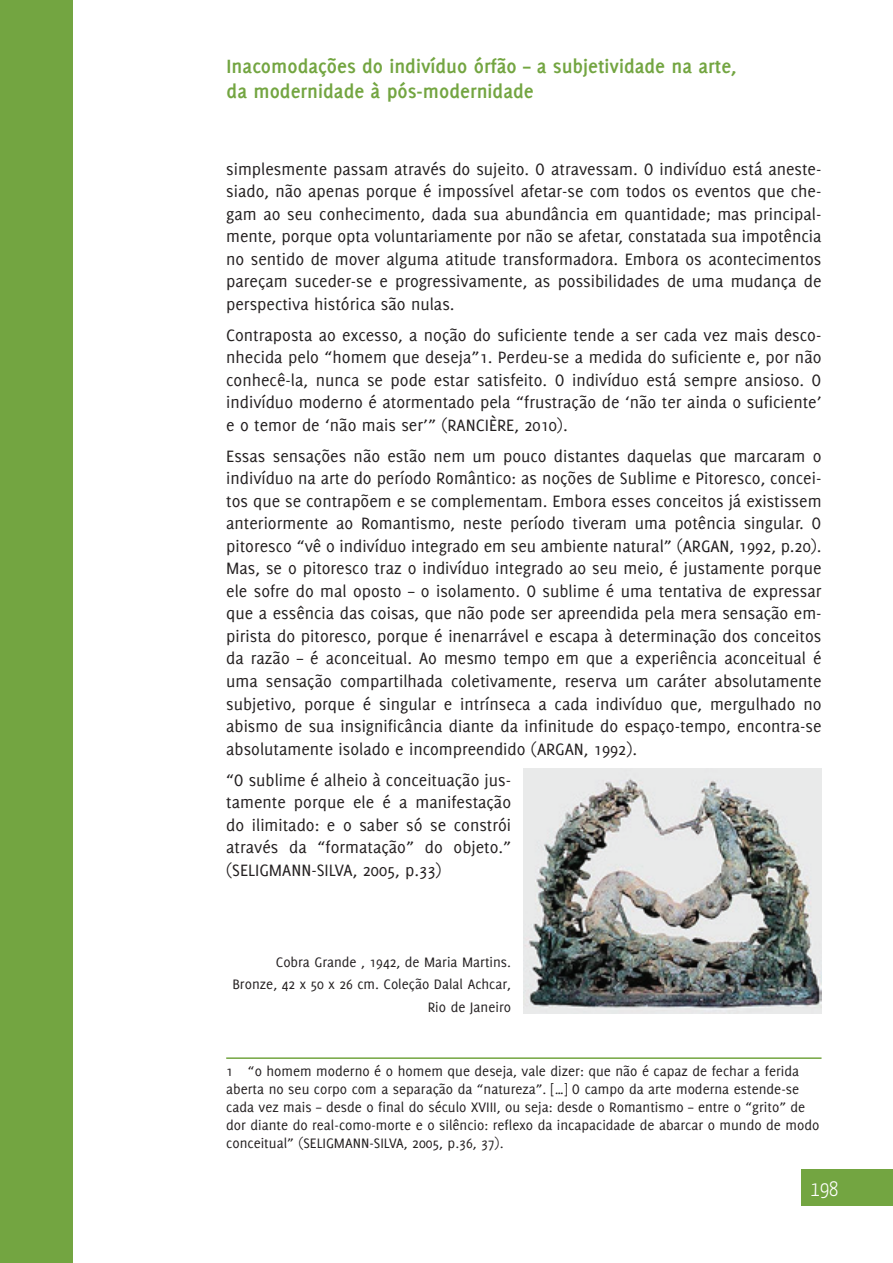
<style>
.page{position:relative;width:893px;height:1263px;background:#fff}
.page>*{position:absolute;margin:0;border:0;box-sizing:border-box;transform-origin:0 0}
.t1{font:700 21px/25.2px "Delicious";color:#73a541}
.t2{font:300 21px "Yanone Kaffeesatz";color:#fff}
.t3{font:18px/22.5px "Delicious";color:#231f20;text-align:justify}
.t4{font:15px/18px "Delicious";color:#231f20}
</style>
<div class="page">
<div style="left:0;top:0;width:72px;height:1263px;background:#73a541"></div>
<div style="left:802px;top:1170px;width:91px;height:36px;background:#73a541"></div>
<hr style="left:226px;top:1057px;width:595px;height:2px;background:#73a541">
<img style="left:524px;top:768px;width:297px;height:246px">
<p class="t1" style="left:227px;top:53px;width:512px">Inacomodações do indivíduo órfão – a subjetividade na arte, da modernidade à pós-modernidade</p>
<p class="t3" style="left:226px;top:158px;width:597px">simplesmente passam através do sujeito. O atravessam. O indivíduo está aneste&shy;siado, não apenas porque é impossível afetar-se com todos os eventos que che&shy;gam ao seu conhecimento, dada sua abundância em quantidade; mas principal&shy;mente, porque opta voluntariamente por não se afetar, constatada sua impotência no sentido de mover alguma atitude transformadora. Embora os acontecimentos pareçam suceder-se e progressivamente, as possibilidades de uma mudança de perspectiva histórica são nulas.</p>
<p class="t3" style="left:226px;top:324px;width:597px">Contraposta ao excesso, a noção do suficiente tende a ser cada vez mais desco&shy;nhecida pelo “homem que deseja”1. Perdeu-se a medida do suficiente e, por não conhecê-la, nunca se pode estar satisfeito. O indivíduo está sempre ansioso. O indivíduo moderno é atormentado pela “frustração de ‘não ter ainda o suficiente’ e o temor de ‘não mais ser’” (RANCIÈRE, 2010).</p>
<p class="t3" style="left:226px;top:445px;width:597px">Essas sensações não estão nem um pouco distantes daquelas que marcaram o indivíduo na arte do período Romântico: as noções de Sublime e Pitoresco, concei&shy;tos que se contrapõem e se complementam. Embora esses conceitos já existissem anteriormente ao Romantismo, neste período tiveram uma potência singular. O pitoresco “vê o indivíduo integrado em seu ambiente natural” (ARGAN, 1992, p.20).<br>Mas, se o pitoresco traz o indivíduo integrado ao seu meio, é justamente porque ele sofre do mal oposto – o isolamento. O sublime é uma tentativa de expressar que a essência das coisas, que não pode ser apreendida pela mera sensação em&shy;pirista do pitoresco, porque é inenarrável e escapa à determinação dos conceitos da razão – é aconceitual. Ao mesmo tempo em que a experiência aconceitual é uma sensação compartilhada coletivamente, reserva um caráter absolutamente subjetivo, porque é singular e intrínseca a cada indivíduo que, mergulhado no abismo de sua insignificância diante da infinitude do espaço-tempo, encontra-se absolutamente isolado e incompreendido (ARGAN, 1992).</p>
<p class="t3" style="left:226px;top:768px;width:286px">“O sublime é alheio à conceituação jus&shy;tamente porque ele é a manifestação do ilimitado: e o saber só se constrói através da “formatação” do objeto.” (SELIGMANN-SILVA, 2005, p.33)</p>
<p class="t4" style="left:232px;top:950px;width:280px;line-height:22.5px;text-align:right">Cobra Grande , 1942, de Maria Martins.<br>Bronze, 42 x 50 x 26 cm. Coleção Dalal Achcar,<br>Rio de Janeiro</p>
<p class="t4" style="left:226px;top:1062px;width:595px">1 “o homem moderno é o homem que deseja, vale dizer: que não é capaz de fechar a ferida aberta no seu corpo com a separação da “natureza”. […] O campo da arte moderna estende-se cada vez mais – desde o final do século XVIII, ou seja: desde o Romantismo – entre o “grito” de dor diante do real-como-morte e o silêncio: reflexo da incapacidade de abarcar o mundo de modo conceitual” (SELIGMANN-SILVA, 2005, p.36, 37).</p>
<p class="t2" style="left:811px;top:1176px;width:29px">198</p>
</div>
